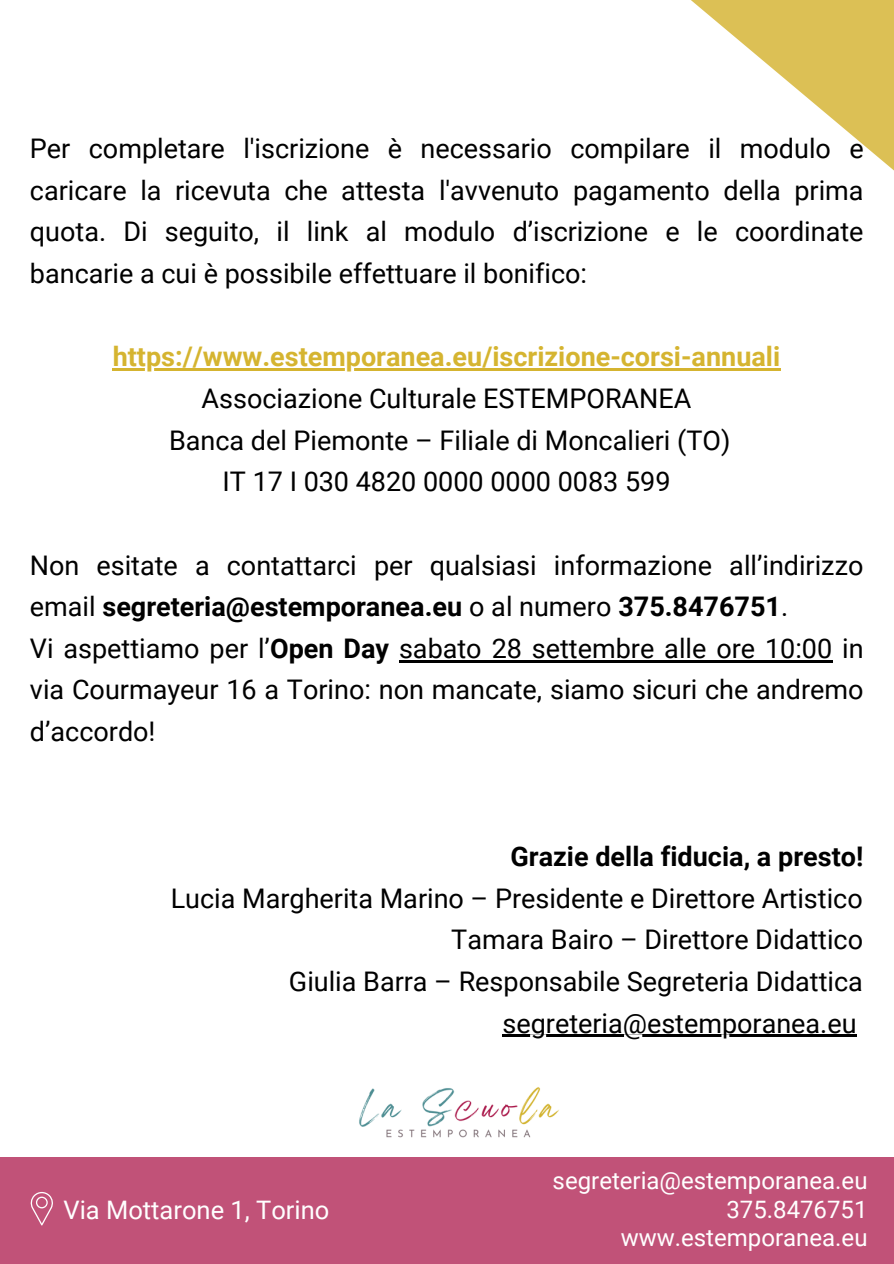
<style>
.page{position:relative;width:894px;height:1264px;background:#fff}
.page>*{position:absolute;margin:0;border:0;box-sizing:border-box;transform-origin:0 0}
.t1{font:27px/41.7px "Roboto";color:#000;text-align:justify}
.t2{font:25.5px "Roboto";color:#fff}
.t3{font:24px "Roboto";color:#fff}
.s1{font-weight:700;color:#d5b430}
.s2{font-weight:700}
</style>
<div class="page">
<hr style="left:113px;top:368px;width:667px;height:3px;background:#d5b430">
<hr style="left:399px;top:660px;width:433px;height:2px;background:#000">
<hr style="left:502px;top:1034px;width:354px;height:3px;background:#000">
<img style="left:359px;top:1087px;width:200px;height:51px">
<div style="left:0;top:1156px;width:893px;height:107px;background:#c15278"></div>
<svg style="left:30px;top:1192px;width:23px;height:33px"></svg>
<svg style="left:691px;top:0;width:202px;height:170px"></svg>
<p class="t1" style="left:30px;top:128px;width:835px">Per completare l'iscrizione è necessario compilare il modulo e caricare la ricevuta che attesta l'avvenuto pagamento della prima quota. Di seguito, il link al modulo d’iscrizione e le coordinate bancarie a cui è possibile effettuare il bonifico:</p>
<h1 class="t1" style="left:113px;top:336px;width:668px;text-align:center"><span class="s1">https://www.estemporanea.eu/iscrizione-corsi-annuali </span>Associazione Culturale ESTEMPORANEA<br>Banca del Piemonte – Filiale di Moncalieri (TO)<br>IT 17 I 030 4820 0000 0000 0083 599</h1>
<h1 class="t1" style="left:30px;top:544px;width:835px;text-align:left">Non esitate a contattarci per qualsiasi informazione all’indirizzo email <span class="s2">segreteria@estemporanea.eu</span> o al numero <span class="s2">375.8476751</span>.<br>Vi aspettiamo per l’<span class="s2">Open Day</span> sabato 28 settembre alle ore 10:00 in via Courmayeur 16 a Torino: non mancate, siamo sicuri che andremo d’accordo!</h1>
<h1 class="t1" style="left:171px;top:836px;width:694px;text-align:right"><span class="s2">Grazie della fiducia, a presto!<br></span>Lucia Margherita Marino – Presidente e Direttore Artistico Tamara Bairo – Direttore Didattico<br>Giulia Barra – Responsabile Segreteria Didattica</h1>
<h1 class="t1" style="left:502px;top:1002px;width:355px">segreteria@estemporanea.eu</h1>
<p class="t2" style="left:63px;top:1195px;width:267px">Via Mottarone 1, Torino</p>
<h1 class="t3" style="left:552px;top:1167px;width:316px">segreteria@estemporanea.eu</h1>
<p class="t3" style="left:726px;top:1195px;width:143px">375.8476751</p>
<p class="t3" style="left:620px;top:1223px;width:248px">www.estemporanea.eu</p>
</div>
